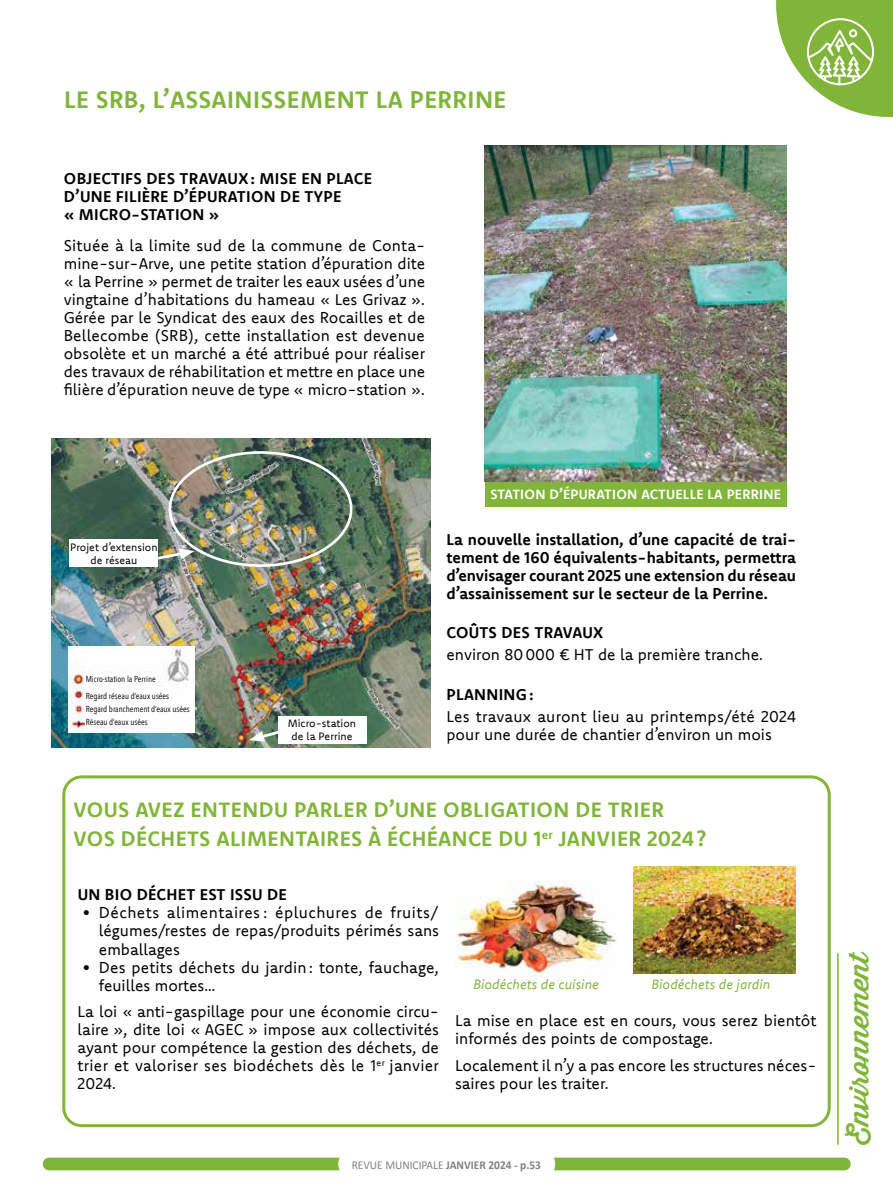
<style>
.page{position:relative;width:893px;height:1191px;background:#fff}
.page>*{position:absolute;margin:0;border:0;box-sizing:border-box;transform-origin:0 0}
.t1{font:500 27px "Thirsty Script";color:#80b539;scale:1.1 1}
.t2{font:700 24px "Komet";letter-spacing:.02em;color:#80b539}
.t3{font:700 21px/28.8px "Komet";letter-spacing:.02em;color:#80b539}
.t4{font:15.75px/18px "Komet";color:#000}
.t5{font:700 15.75px/18px "Komet";letter-spacing:.01em;color:#000}
.t6{font:italic 13.5px "Komet";color:#80b539}
.t7{font:700 13.5px "Komet";letter-spacing:.02em;color:#fff}
.t8{font:700 12px "Calibri";color:#808285;scale:.95 1}
.t9{font:10.65px/12.9px "Komet";color:#000;text-align:center}
.t10{font:8.7px/16.8px "Avenir Next Condensed";color:#000}
.s1{font-weight:400}
</style>
<div class="page">
<hr style="left:837px;top:953px;width:2px;height:191px;background:#80b539">
<svg style="left:776px;top:0;width:117px;height:117px"></svg>
<div style="left:43px;top:1157px;width:808px;height:13px;background:#80b539;border-radius:6px"></div>
<div style="left:338px;top:1148px;width:217px;height:31px;background:#fff;border-radius:16px"></div>
<div style="left:485px;top:481px;width:302px;height:26px;background:#80b539"></div>
<img style="left:485px;top:145px;width:302px;height:336px">
<img style="left:51px;top:439px;width:379px;height:308px">
<div style="left:169px;top:451px;width:183px;height:116px;border:3px solid #fff;border-radius:50%"></div>
<div style="left:70px;top:539px;width:88px;height:28px;background:#fff"></div>
<svg style="left:158px;top:548px;width:37px;height:15px"></svg>
<svg style="left:249px;top:725px;width:29px;height:16px"></svg>
<div style="left:278px;top:716px;width:88px;height:27px;background:#fff"></div>
<img style="left:69px;top:647px;width:126px;height:86px">
<div style="left:86px;top:673px;width:71px;height:9px;background:#fff"></div>
<div style="left:86px;top:690px;width:86px;height:9px;background:#fff"></div>
<div style="left:86px;top:702px;width:105px;height:11px;background:#fff"></div>
<div style="left:86px;top:715px;width:105px;height:11px;background:#fff"></div>
<div style="left:62px;top:775px;width:769px;height:352px;border:3px solid #80b539;border-radius:18px"></div>
<img style="left:455px;top:881px;width:161px;height:99px">
<img style="left:633px;top:867px;width:162px;height:106px">
<h2 class="t2" style="left:64px;top:84px;width:444px">LE SRB, L’ASSAINISSEMENT LA PERRINE</h2>
<p class="t5" style="left:64px;top:169px;width:310px">OBJECTIFS DES TRAVAUX: MISE EN PLACE<br>D’UNE FILIÈRE D’ÉPURATION DE TYPE<br>« MICRO-STATION »</p>
<p class="t4" style="left:64px;top:236px;width:363px;text-align:justify">Située à la limite sud de la commune de Conta&shy;mine-sur-Arve, une petite station d’épuration dite « la Perrine » permet de traiter les eaux usées d’une vingtaine d’habitations du hameau « Les Grivaz ».<br>Gérée par le Syndicat des eaux des Rocailles et de Bellecombe (SRB), cette installation est devenue obsolète et un marché a été attribué pour réaliser des travaux de réhabilitation et mettre en place une filière d’épuration neuve de type « micro-station ».</p>
<p class="t9" style="left:70px;top:540px;width:89px">Projet d’extension de réseau</p>
<p class="t10" style="left:86px;top:670px;width:85px">Micro-station la Perrine<br>Regard réseau d’eaux usées</p>
<p class="t10" style="left:86px;top:702px;width:106px;line-height:12.8px">Regard branchement d’eaux usées<br>Réseau d’eaux usées</p>
<p class="t9" style="left:288px;top:717px;width:70px">Micro-station de la Perrine</p>
<p class="t7" style="left:491px;top:486px;width:292px">STATION D’ÉPURATION ACTUELLE LA PERRINE</p>
<p class="t5" style="left:446px;top:530px;width:351px;text-align:justify">La nouvelle installation, d’une capacité de trai&shy;tement de 160 équivalents-habitants, permettra d’envisager courant 2025 une extension du réseau d’assainissement sur le secteur de la Perrine.</p>
<p class="t5" style="left:447px;top:623px;width:158px">COÛTS DES TRAVAUX</p>
<p class="t4" style="left:446px;top:645px;width:318px">environ 80000 € HT de la première tranche.</p>
<p class="t5" style="left:447px;top:685px;width:89px">PLANNING:</p>
<p class="t4" style="left:446px;top:707px;width:351px">Les travaux auront lieu au printemps/été 2024 pour une durée de chantier d’environ un mois</p>
<h3 class="t3" style="left:74px;top:795px;width:634px">VOUS AVEZ ENTENDU PARLER D’UNE OBLIGATION DE TRIER<br>VOS DÉCHETS ALIMENTAIRES À ÉCHÉANCE DU 1<sup>er</sup> JANVIER 2024?</h3>
<p class="t5" style="left:78px;top:885px;width:211px">UN BIO DÉCHET EST ISSU DE</p>
<p class="t4" style="left:99px;top:903px;width:342px;text-align:justify;text-indent:-17px">• Déchets alimentaires : épluchures de fruits/ légumes/restes de repas/produits périmés sans emballages</p>
<p class="t4" style="left:99px;top:957px;width:342px;text-indent:-17px">• Des petits déchets du jardin: tonte, fauchage, feuilles mortes…</p>
<p class="t4" style="left:78px;top:1002px;width:363px;text-align:justify">La loi « anti-gaspillage pour une économie circu&shy;laire », dite loi « AGEC » impose aux collectivités ayant pour compétence la gestion des déchets, de trier et valoriser ses biodéchets dès le 1<sup>er</sup> janvier 2024.</p>
<p class="t4" style="left:455px;top:1011px;width:363px">La mise en place est en cours, vous serez bientôt informés des points de compostage.</p>
<p class="t6" style="left:473px;top:975px;width:127px">Biodéchets de cuisine</p>
<p class="t6" style="left:651px;top:975px;width:120px">Biodéchets de jardin</p>
<p class="t4" style="left:455px;top:1055px;width:363px">Localement il n’y a pas encore les structures néces&shy;saires pour les traiter.</p>
<p class="t8" style="left:352px;top:1156px;width:201px"><span class="s1">REVUE MUNICIPALE</span> JANVIER 2024 - p.53</p>
<h1 class="t1" style="left:839px;top:1144px;width:179px;rotate:-90deg">Environnement</h1>
</div>
